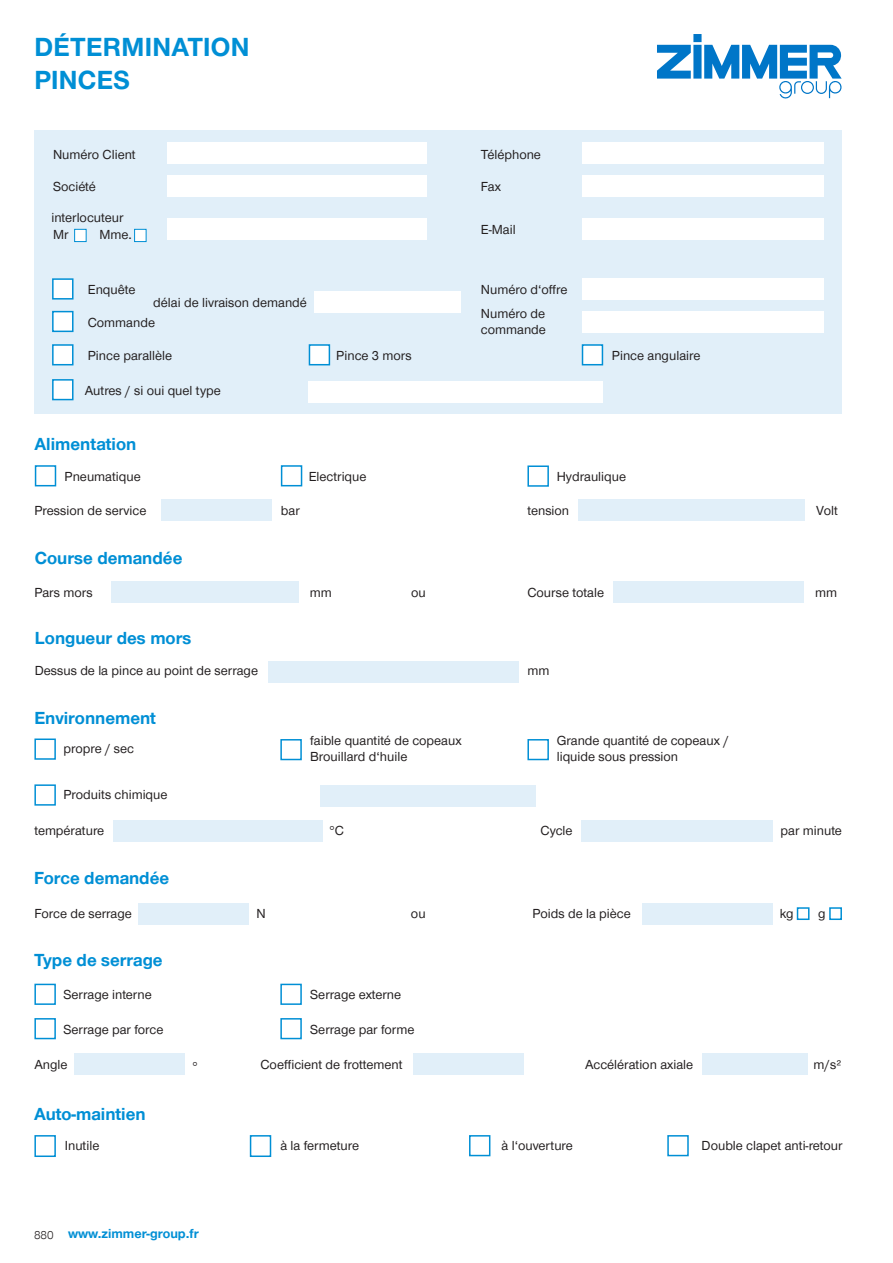
<style>
.page{position:relative;width:893px;height:1263px;background:#fff}
.page>*{position:absolute;margin:0;border:0;box-sizing:border-box;transform-origin:0 0}
.CB_AF_Image_BILD_Unt{font:700 27px "Zimmer Group Sans";letter-spacing:.01em;color:#008fd5}
.CF_AF_Überschrift_Ta{font:700 18px "Zimmer Group Sans";color:#008fd5}
.CB_AF_Tabellentext_I{font:13.5px/16.2px "Zimmer Group Sans";color:#231f20}
.CB_AF_Seitenzahl_lin{font:700 13.5px "Zimmer Group Sans";color:#008fd5}
.CB_AF_Seitenzahl_lin-2{font:300 12px "Zimmer Group Sans";color:#231f20}
</style>
<div class="page">
<svg style="left:657px;top:34px;width:185px;height:65px"></svg>
<div style="left:34px;top:130px;width:808px;height:284px;background:#e1eff9"></div>
<div style="left:74px;top:229px;width:13px;height:13px;background:#fff;border:1px solid #008fd5"></div>
<div style="left:134px;top:229px;width:12px;height:13px;background:#fff;border:1px solid #008fd5"></div>
<div style="left:52px;top:379px;width:22px;height:21px;background:#fff;border:2px solid #008fd5"></div>
<div style="left:52px;top:344px;width:22px;height:21px;background:#fff;border:2px solid #008fd5"></div>
<div style="left:52px;top:278px;width:22px;height:22px;background:#fff;border:2px solid #008fd5"></div>
<div style="left:309px;top:344px;width:21px;height:21px;background:#fff;border:2px solid #008fd5"></div>
<div style="left:582px;top:344px;width:21px;height:21px;background:#fff;border:2px solid #008fd5"></div>
<div style="left:52px;top:311px;width:22px;height:21px;background:#fff;border:2px solid #008fd5"></div>
<div style="left:314px;top:291px;width:147px;height:22px;background:#fff"></div>
<div style="left:582px;top:278px;width:242px;height:22px;background:#fff"></div>
<div style="left:582px;top:311px;width:242px;height:21px;background:#fff"></div>
<div style="left:309px;top:382px;width:294px;height:21px;background:#fff"></div>
<div style="left:168px;top:219px;width:259px;height:21px;background:#fff"></div>
<div style="left:582px;top:219px;width:242px;height:21px;background:#fff"></div>
<div style="left:168px;top:175px;width:259px;height:22px;background:#fff"></div>
<div style="left:582px;top:175px;width:242px;height:22px;background:#fff"></div>
<div style="left:168px;top:142px;width:259px;height:22px;background:#fff"></div>
<div style="left:582px;top:142px;width:242px;height:22px;background:#fff"></div>
<div style="left:578px;top:499px;width:226px;height:22px;background:#e1eff9"></div>
<div style="left:613px;top:581px;width:191px;height:21px;background:#e1eff9"></div>
<div style="left:111px;top:581px;width:188px;height:21px;background:#e1eff9"></div>
<div style="left:527px;top:465px;width:22px;height:22px;border:2px solid #008fd5"></div>
<div style="left:281px;top:465px;width:21px;height:21px;border:2px solid #008fd5"></div>
<div style="left:35px;top:465px;width:21px;height:21px;border:2px solid #008fd5"></div>
<div style="left:268px;top:661px;width:251px;height:21px;background:#e1eff9"></div>
<div style="left:320px;top:786px;width:216px;height:21px;background:#e1eff9"></div>
<div style="left:582px;top:820px;width:191px;height:21px;background:#e1eff9"></div>
<div style="left:642px;top:903px;width:131px;height:21px;background:#e1eff9"></div>
<div style="left:138px;top:903px;width:111px;height:21px;background:#e1eff9"></div>
<div style="left:113px;top:820px;width:209px;height:21px;background:#e1eff9"></div>
<div style="left:34px;top:784px;width:22px;height:22px;border:2px solid #008fd5"></div>
<div style="left:34px;top:738px;width:22px;height:22px;border:2px solid #008fd5"></div>
<div style="left:527px;top:739px;width:22px;height:21px;border:2px solid #008fd5"></div>
<div style="left:280px;top:739px;width:22px;height:21px;border:2px solid #008fd5"></div>
<div style="left:75px;top:1054px;width:110px;height:21px;background:#e1eff9"></div>
<div style="left:413px;top:1054px;width:110px;height:21px;background:#e1eff9"></div>
<div style="left:702px;top:1054px;width:106px;height:21px;background:#e1eff9"></div>
<div style="left:34px;top:1135px;width:22px;height:22px;border:2px solid #008fd5"></div>
<div style="left:250px;top:1135px;width:21px;height:22px;border:2px solid #008fd5"></div>
<div style="left:34px;top:1018px;width:22px;height:21px;border:2px solid #008fd5"></div>
<div style="left:280px;top:984px;width:22px;height:21px;border:2px solid #008fd5"></div>
<div style="left:280px;top:1018px;width:22px;height:21px;border:2px solid #008fd5"></div>
<div style="left:469px;top:1135px;width:21px;height:21px;border:2px solid #008fd5"></div>
<div style="left:667px;top:1135px;width:22px;height:21px;border:2px solid #008fd5"></div>
<div style="left:34px;top:984px;width:22px;height:21px;border:2px solid #008fd5"></div>
<div style="left:161px;top:500px;width:111px;height:21px;background:#e1eff9"></div>
<div style="left:797px;top:907px;width:12px;height:13px;background:#fff;border:2px solid #008fd5"></div>
<div style="left:829px;top:907px;width:13px;height:13px;background:#fff;border:2px solid #008fd5"></div>
<p class="CB_AF_Image_BILD_Unt" style="left:34px;top:29px;width:217px">DÉTERMINATION</p>
<p class="CB_AF_Image_BILD_Unt" style="left:34px;top:62px;width:97px">PINCES</p>
<p class="CB_AF_Tabellentext_I" style="left:53px;top:145px;width:84px">Numéro Client</p>
<p class="CB_AF_Tabellentext_I" style="left:481px;top:145px;width:62px">Téléphone</p>
<p class="CB_AF_Tabellentext_I" style="left:53px;top:178px;width:44px">Société</p>
<p class="CB_AF_Tabellentext_I" style="left:481px;top:221px;width:36px">E-Mail</p>
<p class="CB_AF_Tabellentext_I" style="left:481px;top:178px;width:22px">Fax</p>
<p class="CB_AF_Tabellentext_I" style="left:51px;top:209px;width:73px">interlocuteur</p>
<p class="CB_AF_Tabellentext_I" style="left:53px;top:226px;width:17px">Mr</p>
<p class="CB_AF_Tabellentext_I" style="left:99px;top:226px;width:34px">Mme.</p>
<p class="CB_AF_Tabellentext_I" style="left:88px;top:281px;width:49px">Enquête</p>
<p class="CB_AF_Tabellentext_I" style="left:88px;top:314px;width:69px">Commande</p>
<p class="CB_AF_Tabellentext_I" style="left:88px;top:347px;width:86px">Pince parallèle</p>
<p class="CB_AF_Tabellentext_I" style="left:85px;top:381px;width:137px">Autres / si oui quel type</p>
<p class="CB_AF_Tabellentext_I" style="left:153px;top:293px;width:155px">délai de livraison demandé</p>
<p class="CF_AF_Überschrift_Ta" style="left:34px;top:432px;width:103px">Alimentation</p>
<p class="CB_AF_Tabellentext_I" style="left:336px;top:347px;width:77px">Pince 3 mors</p>
<p class="CB_AF_Tabellentext_I" style="left:481px;top:281px;width:88px">Numéro d‘offre</p>
<p class="CB_AF_Tabellentext_I" style="left:481px;top:304px;width:66px">Numéro de</p>
<p class="CB_AF_Tabellentext_I" style="left:481px;top:321px;width:66px">commande</p>
<p class="CB_AF_Tabellentext_I" style="left:612px;top:347px;width:90px">Pince angulaire</p>
<p class="CB_AF_Tabellentext_I" style="left:65px;top:468px;width:78px">Pneumatique</p>
<p class="CB_AF_Tabellentext_I" style="left:34px;top:502px;width:113px">Pression de service</p>
<p class="CF_AF_Überschrift_Ta" style="left:35px;top:546px;width:149px">Course demandée</p>
<p class="CB_AF_Tabellentext_I" style="left:281px;top:502px;width:20px">bar</p>
<p class="CB_AF_Tabellentext_I" style="left:309px;top:468px;width:59px">Electrique</p>
<p class="CB_AF_Tabellentext_I" style="left:557px;top:468px;width:71px">Hydraulique</p>
<p class="CB_AF_Tabellentext_I" style="left:527px;top:502px;width:43px">tension</p>
<p class="CB_AF_Tabellentext_I" style="left:816px;top:502px;width:23px">Volt</p>
<p class="CB_AF_Tabellentext_I" style="left:34px;top:584px;width:60px">Pars mors</p>
<p class="CF_AF_Überschrift_Ta" style="left:35px;top:626px;width:158px">Longueur des mors</p>
<p class="CB_AF_Tabellentext_I" style="left:35px;top:662px;width:225px">Dessus de la pince au point de serrage</p>
<p class="CF_AF_Überschrift_Ta" style="left:34px;top:706px;width:123px">Environnement</p>
<p class="CB_AF_Tabellentext_I" style="left:64px;top:740px;width:72px">propre / sec</p>
<p class="CB_AF_Tabellentext_I" style="left:64px;top:786px;width:106px">Produits chimique</p>
<p class="CB_AF_Tabellentext_I" style="left:34px;top:821px;width:71px">température</p>
<p class="CF_AF_Überschrift_Ta" style="left:34px;top:866px;width:137px">Force demandée</p>
<p class="CB_AF_Tabellentext_I" style="left:310px;top:583px;width:24px">mm</p>
<p class="CB_AF_Tabellentext_I" style="left:527px;top:583px;width:78px">Course totale</p>
<p class="CB_AF_Tabellentext_I" style="left:411px;top:584px;width:16px">ou</p>
<p class="CB_AF_Tabellentext_I" style="left:815px;top:583px;width:24px">mm</p>
<p class="CB_AF_Tabellentext_I" style="left:527px;top:662px;width:24px">mm</p>
<p class="CB_AF_Tabellentext_I" style="left:310px;top:732px;width:153px">faible quantité de copeaux</p>
<p class="CB_AF_Tabellentext_I" style="left:310px;top:748px;width:99px">Brouillard d‘huile</p>
<p class="CB_AF_Tabellentext_I" style="left:557px;top:732px;width:174px">Grande quantité de copeaux / liquide sous pression</p>
<p class="CB_AF_Tabellentext_I" style="left:330px;top:821px;width:16px">°C</p>
<p class="CB_AF_Tabellentext_I" style="left:540px;top:821px;width:34px">Cycle</p>
<p class="CB_AF_Tabellentext_I" style="left:781px;top:821px;width:63px">par minute</p>
<p class="CB_AF_Tabellentext_I" style="left:34px;top:905px;width:99px">Force de serrage</p>
<p class="CF_AF_Überschrift_Ta" style="left:34px;top:948px;width:130px">Type de serrage</p>
<p class="CB_AF_Tabellentext_I" style="left:64px;top:986px;width:90px">Serrage interne</p>
<p class="CB_AF_Tabellentext_I" style="left:64px;top:1021px;width:101px">Serrage par force</p>
<p class="CB_AF_Tabellentext_I" style="left:34px;top:1056px;width:35px">Angle</p>
<p class="CF_AF_Überschrift_Ta" style="left:34px;top:1102px;width:113px">Auto-maintien</p>
<p class="CB_AF_Tabellentext_I" style="left:193px;top:1057px;width:7px">°</p>
<p class="CB_AF_Tabellentext_I" style="left:411px;top:905px;width:16px">ou</p>
<p class="CB_AF_Tabellentext_I" style="left:533px;top:905px;width:100px">Poids de la pièce</p>
<p class="CB_AF_Tabellentext_I" style="left:257px;top:905px;width:11px">N</p>
<p class="CB_AF_Tabellentext_I" style="left:780px;top:905px;width:15px">kg</p>
<p class="CB_AF_Tabellentext_I" style="left:818px;top:905px;width:9px">g</p>
<p class="CB_AF_Tabellentext_I" style="left:310px;top:986px;width:92px">Serrage externe</p>
<p class="CB_AF_Tabellentext_I" style="left:310px;top:1021px;width:106px">Serrage par forme</p>
<p class="CB_AF_Tabellentext_I" style="left:261px;top:1056px;width:143px">Coefficient de frottement</p>
<p class="CB_AF_Tabellentext_I" style="left:585px;top:1056px;width:109px">Accélération axiale</p>
<p class="CB_AF_Tabellentext_I" style="left:814px;top:1056px;width:29px">m/s²</p>
<p class="CB_AF_Tabellentext_I" style="left:65px;top:1137px;width:36px">Inutile</p>
<p class="CB_AF_Tabellentext_I" style="left:280px;top:1137px;width:80px">à la fermeture</p>
<p class="CB_AF_Tabellentext_I" style="left:502px;top:1137px;width:73px">à l‘ouverture</p>
<p class="CB_AF_Tabellentext_I" style="left:702px;top:1137px;width:142px">Double clapet anti-retour</p>
<p class="CB_AF_Seitenzahl_lin-2" style="left:34px;top:1227px;width:21px">880</p>
<p class="CB_AF_Seitenzahl_lin" style="left:68px;top:1225px;width:132px">www.zimmer-group.fr</p>
</div>
